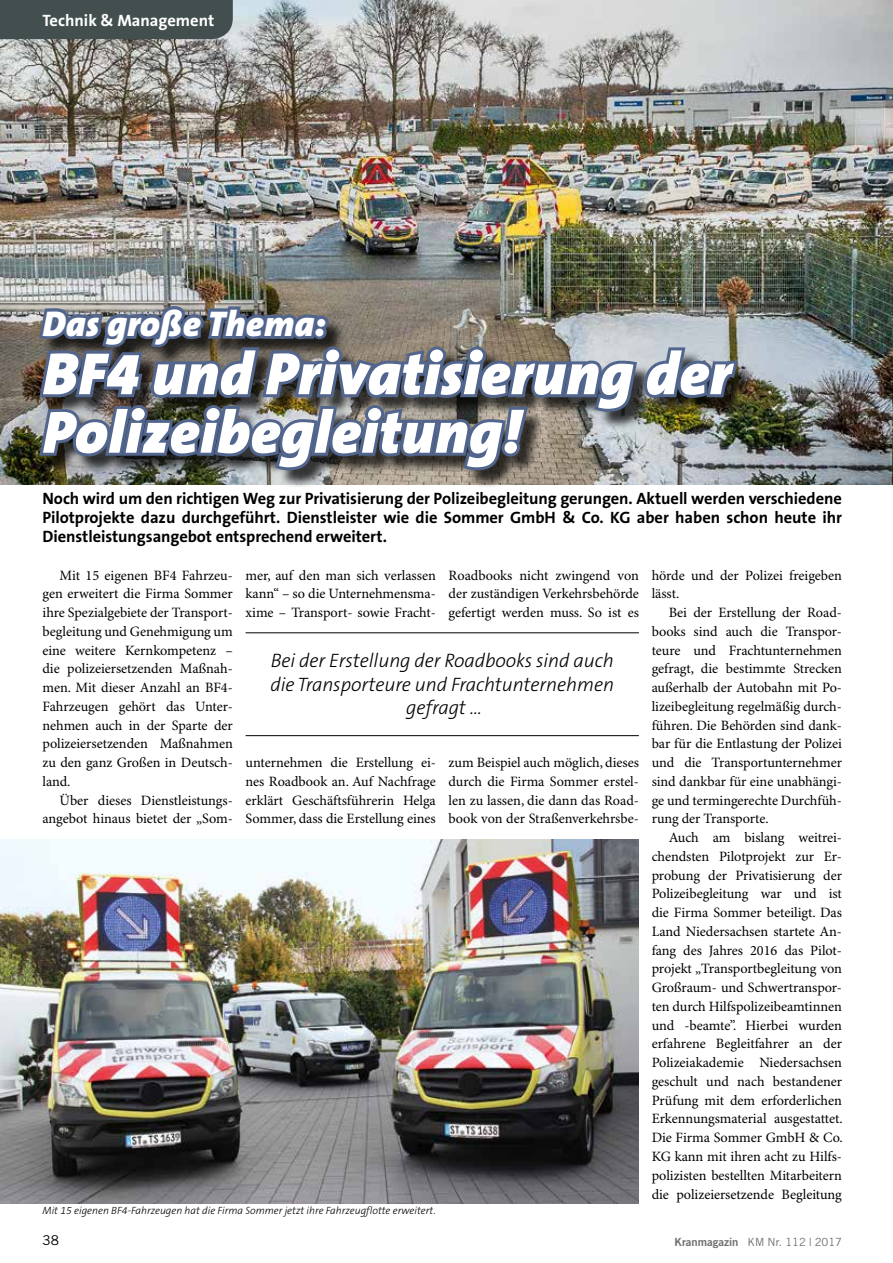
<style>
.page{position:relative;width:893px;height:1263px;background:#fff}
.page>*{position:absolute;margin:0;border:0;box-sizing:border-box;transform-origin:0 0}
.t1{font:italic 900 60px/58.5px "The Sans B9";letter-spacing:.01em;color:#fff}
.t2{font:italic 900 36px "The Sans B9";letter-spacing:.01em;color:#fff}
.t3{font:italic 300 19.5px/23.4px "The Sans B3";letter-spacing:-.005em;color:#000;text-align:center}
.t4{font:700 16.5px/18.8px "The Sans B7";letter-spacing:-.005em;color:#000;text-align:justify}
.t5{font:700 16.5px "The Sans B7";color:#fff}
.t6{font:14.25px/18.8px "Minion Pro";letter-spacing:-.005em;color:#000;text-align:justify}
.t7{font:13.5px "Trade Gothic";color:#000}
.t8{font:11.25px "Trade Gothic";color:#6e6e6e}
.t9{font:italic 300 10.5px "The Sans B3";color:#000}
.s1{font-family:"Trade Gothic Bold Two"}
</style>
<div class="page">
<img style="left:0;top:0;width:893px;height:485px">
<div style="left:0;top:0;width:233px;height:39px;background:#434e4e"></div>
<div style="left:42px;top:308px;width:713px;height:181px;background:#000;opacity:.75"></div>
<img style="left:36px;top:303px;width:705px;height:170px">
<hr style="left:246px;top:632px;width:393px;height:1px;background:#000">
<hr style="left:246px;top:735px;width:393px;height:1px;background:#000">
<img style="left:0;top:840px;width:639px;height:363px">
<p class="t5" style="left:43px;top:12px;width:173px">Technik &amp; Management</p>
<h2 class="t2" style="left:43px;top:304px;width:285px">Das große Thema:</h2>
<h1 class="t1" style="left:43px;top:346px;width:690px">BF4 und Privatisierung der<br>Polizeibegleitung!</h1>
<p class="t4" style="left:43px;top:490px;width:801px">Noch wird um den richtigen Weg zur Privatisierung der Polizeibegleitung gerungen. Aktuell werden verschiedene Pilotprojekte dazu durchgeführt. Dienstleister wie die Sommer GmbH &amp; Co. KG aber haben schon heute ihr Dienstleistungsangebot entsprechend erweitert.</p>
<p class="t6" style="left:43px;top:566px;width:192px;text-indent:17px">Mit 15 eigenen BF4 Fahrzeu&shy;gen erweitert die Firma Sommer ihre Spezialgebiete der Transport&shy;begleitung und Genehmigung um eine weitere Kernkompetenz – die polizeiersetzenden Maßnah&shy;men. Mit dieser Anzahl an BF4- Fahrzeugen gehört das Unter&shy;nehmen auch in der Sparte der polizeiersetzenden Maßnahmen zu den ganz Großen in Deutsch&shy;land.</p>
<p class="t6" style="left:43px;top:791px;width:192px;text-align:right">Über dieses Dienstleistungs&shy;angebot hinaus bietet der „Som-</p>
<p class="t6" style="left:246px;top:566px;width:192px">mer, auf den man sich verlassen kann“ – so die Unternehmensma&shy;xime – Transport- sowie Fracht-</p>
<p class="t6" style="left:449px;top:566px;width:192px">Roadbooks nicht zwingend von der zuständigen Verkehrsbehörde gefertigt werden muss. So ist es</p>
<p class="t6" style="left:652px;top:566px;width:192px">hörde und der Polizei freigeben lässt.</p>
<p class="t6" style="left:652px;top:604px;width:192px;text-indent:17px">Bei der Erstellung der Road&shy;books sind auch die Transpor&shy;teure und Frachtunternehmen gefragt, die bestimmte Strecken außerhalb der Autobahn mit Po&shy;lizeibegleitung regelmäßig durch&shy;führen. Die Behörden sind dank&shy;bar für die Entlastung der Polizei und die Transportunternehmer sind dankbar für eine unabhängi&shy;ge und termingerechte Durchfüh&shy;rung der Transporte.</p>
<p class="t6" style="left:652px;top:829px;width:193px;text-indent:17px">Auch am bislang weitrei&shy;chendsten Pilotprojekt zur Er&shy;probung der Privatisierung der Polizeibegleitung war und ist die Firma Sommer beteiligt. Das Land Niedersachsen startete An&shy;fang des Jahres 2016 das Pilot&shy;projekt „Transportbegleitung von Großraum- und Schwertranspor&shy;ten durch Hilfspolizeibeamtinnen und -beamte”. Hierbei wurden erfahrene Begleitfahrer an der Polizeiakademie Niedersachsen geschult und nach bestandener Prüfung mit dem erforderlichen Erkennungsmaterial ausgestattet.<br>Die Firma Sommer GmbH &amp; Co.<br>KG kann mit ihren acht zu Hilfs&shy;polizisten bestellten Mitarbeitern die polizeiersetzende Begleitung</p>
<h3 class="t3" style="left:270px;top:650px;width:345px">Bei der Erstellung der Roadbooks sind auch die Transporteure und Frachtunternehmen gefragt …</h3>
<p class="t6" style="left:246px;top:754px;width:192px">unternehmen die Erstellung ei&shy;nes Roadbook an. Auf Nachfrage erklärt Geschäftsführerin Helga Sommer, dass die Erstellung eines</p>
<p class="t6" style="left:449px;top:754px;width:192px">zum Beispiel auch möglich, dieses durch die Firma Sommer erstel&shy;len zu lassen, die dann das Road&shy;book von der Straßenverkehrsbe-</p>
<p class="t9" style="left:43px;top:1205px;width:395px">Mit 15 eigenen BF4-Fahrzeugen hat die Firma Sommer jetzt ihre Fahrzeugflotte erweitert.</p>
<p class="t7" style="left:43px;top:1232px;width:18px">38</p>
<p class="t8" style="left:675px;top:1235px;width:169px"><span class="s1">Kranmagazin</span> KM Nr. 112 | 2017</p>
</div>
